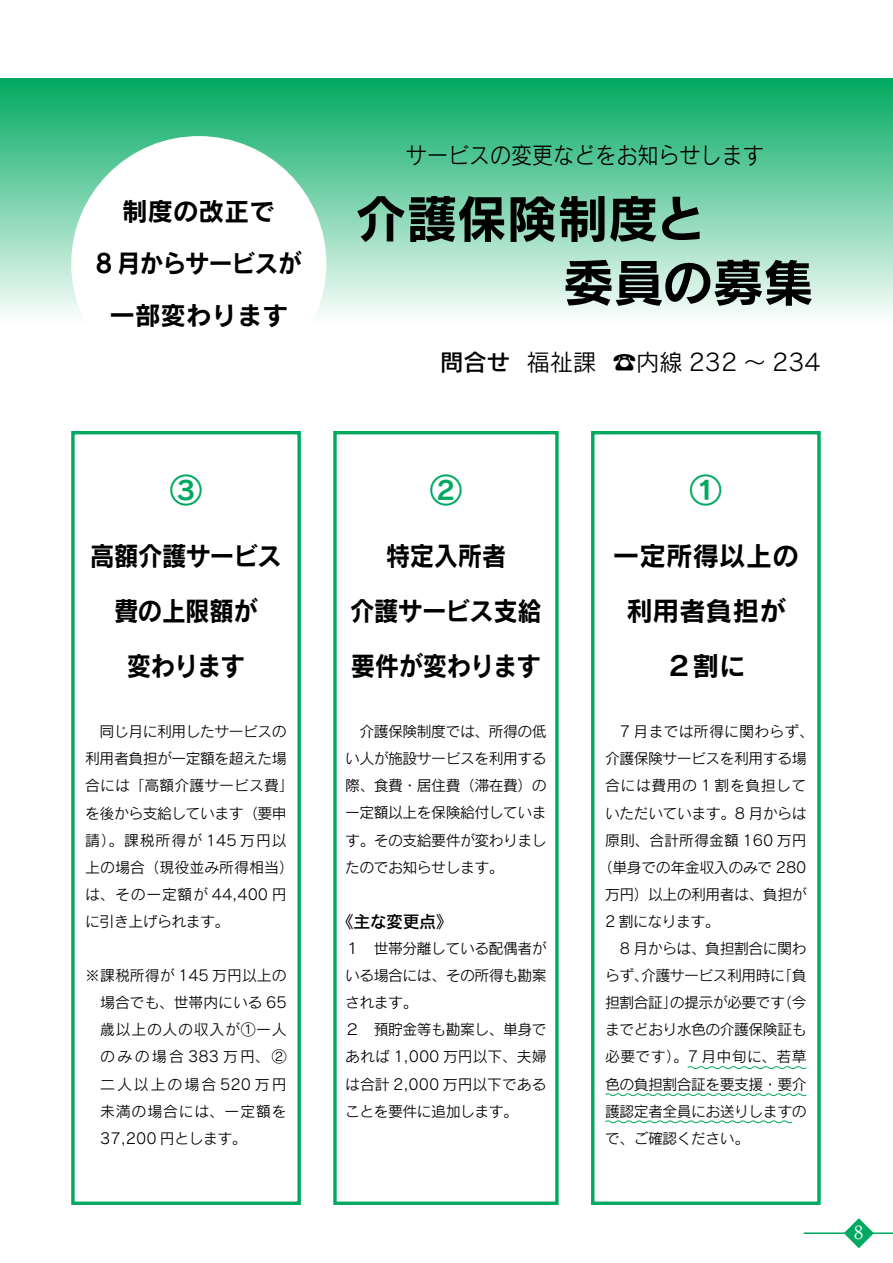
<style>
.page{position:relative;width:893px;height:1263px;background:#fff}
.page>*{position:absolute;margin:0;border:0;box-sizing:border-box;transform-origin:0 0}
.t1{font:51px/63.8px "Rodin CID B";letter-spacing:-.01em;color:#000}
.t2{font:31.95px "Rodin CID B";color:#00a960}
.t3{font:26.55px/55.3px "Rodin CID B";letter-spacing:-.02em;color:#000;text-align:center;scale:.92 1}
.t4{font:26.55px/55.3px "Rodin CID B";color:#000;text-align:center}
.t5{font:25.5px/52.1px "Rodin CID B";color:#000;text-align:center}
.t6{font:23.4px "Rodin CID M";color:#000;scale:.9 1}
.t7{font:23.4px "Rodin CID M";color:#000}
.t8{font:23.4px "Rodin CID DB";color:#000}
.t9{font:18px "Ryumin Pro";color:#fff}
.t10{font:16.95px "Rodin CID DB";letter-spacing:-.03em;color:#000}
.t11{font:14.85px/27.2px "Rodin CID M";letter-spacing:-.035em;color:#000}
.t12{font:14.85px "Rodin CID M";letter-spacing:.015em;color:#000}
.t13{font:14.85px "Rodin CID M";letter-spacing:.005em;color:#000}
.t14{font:14.85px "Rodin CID M";letter-spacing:.035em;color:#000}
</style>
<div class="page">
<hr style="left:804px;top:1232px;width:89px;height:2px;background:#00a960">
<svg style="left:844px;top:1218px;width:30px;height:30px"></svg>
<div style="left:0;top:78px;width:893px;height:247px;background:linear-gradient(to bottom,#00a95f,#fdfefe)"></div>
<div style="left:333px;top:431px;width:226px;height:774px;border:3px solid #00a960"></div>
<div style="left:591px;top:431px;width:230px;height:774px;border:3px solid #00a960"></div>
<svg style="left:687px;top:1066px;width:120px;height:3px"></svg>
<svg style="left:605px;top:1093px;width:202px;height:4px"></svg>
<svg style="left:605px;top:1120px;width:188px;height:4px"></svg>
<div style="left:71px;top:431px;width:230px;height:774px;border:3px solid #00a960"></div>
<div style="left:71px;top:136px;width:255px;height:255px;background:#fff;border-radius:50%"></div>
<h3 class="t5" style="left:96px;top:184px;width:207px">制度の改正で<br>8 月からサービスが一部変わります</h3>
<h2 class="t2" style="left:170px;top:469px;width:33px">3</h2>
<h3 class="t3" style="left:90px;top:527px;width:210px">高額介護サービス費の上限額が<br>変わります</h3>
<p class="t11" style="left:85px;top:718px;width:210px">　同じ月に利用したサービスの利用者負担が一定額を超えた場合には「高額介護サービス費「を後から支給しています（要申請）。課税所得が 145 万円以上の場合（現役並み所得相当(は、その一定額が 44,400 円に引き上げられます。</p>
<p class="t11" style="left:100px;top:961px;width:188px;text-align:justify;text-indent:-15px">※課税所得が 145 万円以上の場合でも、世帯内にいる 65歳以上の人の収入が①一人のみの場合383 万円、2二人以上の場合520 万円未満の場合には、一定額を37,200 円とします。</p>
<h3 class="t6" style="left:406px;top:140px;width:399px">サービスの変更などをお知らせします</h3>
<h1 class="t1" style="left:563px;top:185px;width:253px;text-indent:-208px">介護保険制度と<br>委員の募集</h1>
<h3 class="t8" style="left:440px;top:347px;width:72px">問合せ</h3>
<h3 class="t7" style="left:526px;top:347px;width:72px">福祉課</h3>
<h3 class="t7" style="left:613px;top:347px;width:209px">☎内線 232 ~ 234</h3>
<h2 class="t2" style="left:430px;top:469px;width:33px">2</h2>
<h3 class="t3" style="left:350px;top:527px;width:210px">特定入所者<br>介護サービス支給要件が変わります</h3>
<p class="t11" style="left:345px;top:717px;width:203px;text-align:justify">　介護保険制度では、所得の低い人が施設サービスを利用する際、食費・居住費（滞在費）の一定額以上を保険給付しています。その支給要件が変わりましたのでお知らせします。</p>
<p class="t10" style="left:337px;top:910px;width:118px">《主な変更点《</p>
<p class="t11" style="left:345px;top:934px;width:203px">１　世帯分離している配偶者がいる場合には、その所得も勘案されます。<br>２　預貯金等も勘案し、単身であれば 1,000 万円以下、夫婦は合計 2,000 万円以下であることを要件に追加します。</p>
<h2 class="t2" style="left:690px;top:469px;width:33px">1</h2>
<h3 class="t4" style="left:613px;top:527px;width:188px">一定所得以上の利用者負担が<br>２割に</h3>
<p class="t12" style="left:605px;top:722px;width:210px">　7 月までは所得に関わらず、</p>
<p class="t11" style="left:605px;top:745px;width:203px">介護保険サービスを利用する場</p>
<p class="t14" style="left:605px;top:776px;width:203px">合には費用の 1 割を負担して</p>
<p class="t11" style="left:605px;top:799px;width:203px">いただいています。8 月からは</p>
<p class="t13" style="left:605px;top:831px;width:203px">原則、合計所得金額 160 万円</p>
<p class="t11" style="left:598px;top:853px;width:210px">（単身での年金収入のみで 280</p>
<p class="t11" style="left:605px;top:880px;width:203px">万円）以上の利用者は、負担が</p>
<p class="t11" style="left:605px;top:907px;width:116px">2 割になります。</p>
<p class="t11" style="left:605px;top:934px;width:203px">　8 月からは、負担割合に関わ</p>
<p class="t11" style="left:777px;top:961px;width:31px">「負</p>
<p class="t11" style="left:605px;top:961px;width:181px">らず介護サービス利用時に</p>
<p class="t11" style="left:634px;top:961px;width:16px">、</p>
<p class="t11" style="left:605px;top:989px;width:181px">担割合証の提示が必要です</p>
<p class="t11" style="left:777px;top:989px;width:31px">（今</p>
<p class="t11" style="left:605px;top:989px;width:203px;text-indent:58px">」<br>までどおり水色の介護保険証も必要です）。7 月中旬に、若草色の負担割合証を要支援・要介護認定者全員にお送りしますので、ご確認ください。</p>
<p class="t9" style="left:854px;top:1218px;width:11px">8</p>
</div>
